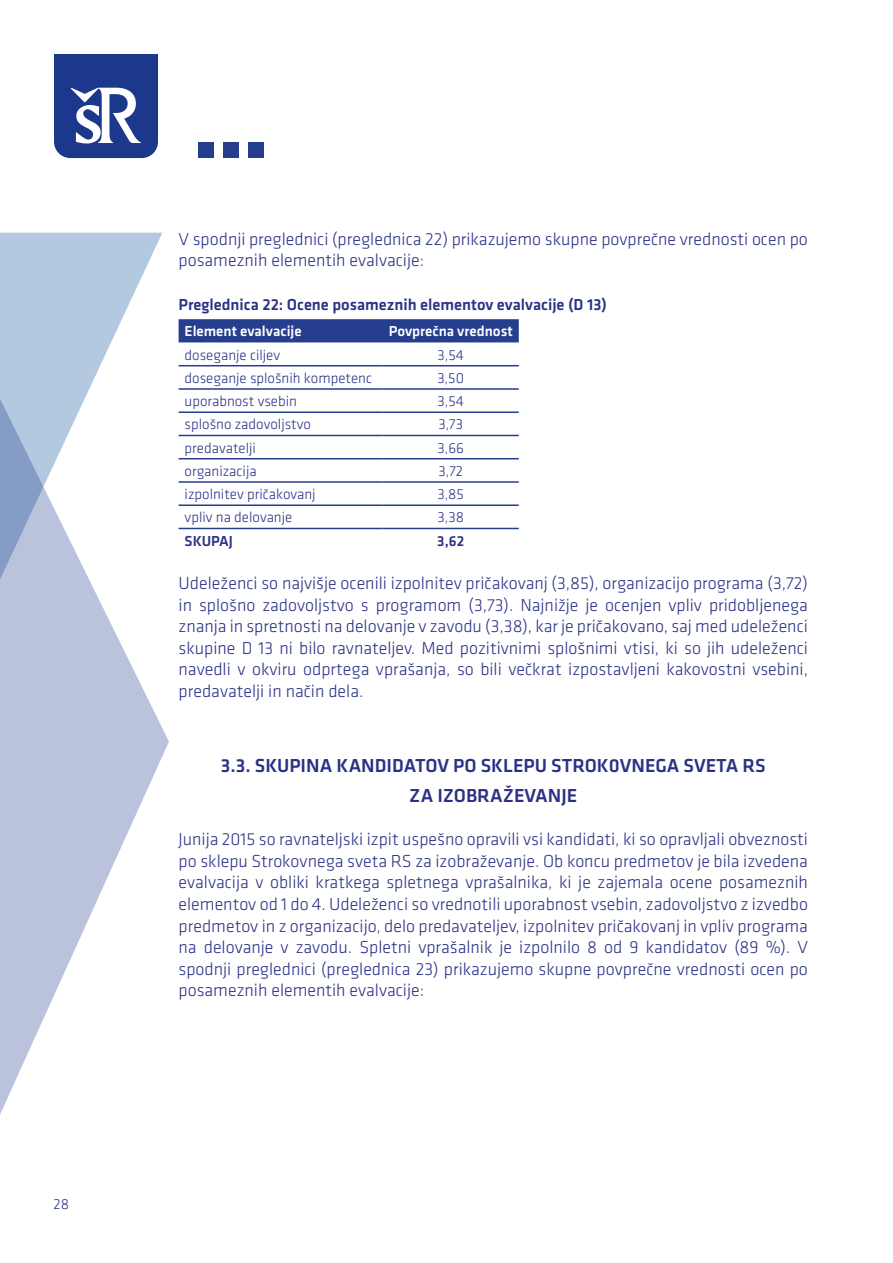
<style>
.page{position:relative;width:893px;height:1263px;background:#fff}
.page>*{position:absolute;margin:0;border:0;box-sizing:border-box;transform-origin:0 0}
.t1{font:500 19.5px/30px "Klavika";color:#2b3285;text-align:center}
.t2{font:300 18px/21.6px "Klavika";color:#2b3285;text-align:justify}
.t3{font:500 16.5px "Klavika";color:#2b3285}
.t4{font:300 15px "Klavika";color:#2b3285}
.t5{font:500 15px "Klavika";color:#fff}
.t6{font:500 15px "Klavika";color:#2b3285}
</style>
<div class="page">
<div style="left:0;top:233px;width:162px;height:27px;background:#b3c9e0"></div>
<svg style="left:0;top:260px;width:169px;height:854px;fill:#bbc9e0"></svg>
<div style="left:198px;top:142px;width:15px;height:16px;background:#253f8e"></div>
<div style="left:224px;top:142px;width:15px;height:16px;background:#253f8e"></div>
<div style="left:249px;top:142px;width:15px;height:16px;background:#253f8e"></div>
<svg style="left:54px;top:54px;width:104px;height:104px;background:#40599f"></svg>
<svg style="left:0;top:232px;width:163px;height:1px"></svg>
<div style="left:179px;top:319px;width:340px;height:23px;background:#253f8e"></div>
<hr style="left:179px;top:365px;width:204px;height:1px;background:#253f8e">
<hr style="left:383px;top:365px;width:136px;height:1px;background:#253f8e">
<hr style="left:179px;top:388px;width:204px;height:2px;background:#253f8e">
<hr style="left:383px;top:388px;width:136px;height:2px;background:#253f8e">
<hr style="left:179px;top:411px;width:204px;height:2px;background:#253f8e">
<hr style="left:383px;top:411px;width:136px;height:2px;background:#253f8e">
<hr style="left:179px;top:435px;width:204px;height:1px;background:#253f8e">
<hr style="left:383px;top:435px;width:136px;height:1px;background:#253f8e">
<hr style="left:179px;top:458px;width:204px;height:1px;background:#253f8e">
<hr style="left:383px;top:458px;width:136px;height:1px;background:#253f8e">
<hr style="left:179px;top:481px;width:204px;height:2px;background:#253f8e">
<hr style="left:383px;top:481px;width:136px;height:2px;background:#253f8e">
<hr style="left:179px;top:504px;width:204px;height:2px;background:#253f8e">
<hr style="left:383px;top:504px;width:136px;height:2px;background:#253f8e">
<hr style="left:179px;top:528px;width:204px;height:1px;background:#253f8e">
<hr style="left:383px;top:528px;width:136px;height:1px;background:#253f8e">
<p class="t4" style="left:53px;top:1195px;width:17px">28</p>
<p class="t2" style="left:179px;top:228px;width:631px">V spodnji preglednici (preglednica 22) prikazujemo skupne povprečne vrednosti ocen po posameznih elementih evalvacije:</p>
<p class="t3" style="left:179px;top:294px;width:430px">Preglednica 22: Ocene posameznih elementov evalvacije (D 13)</p>
<p class="t5" style="left:185px;top:321px;width:119px">Element evalvacije</p>
<p class="t5" style="left:389px;top:321px;width:126px">Povprečna vrednost</p>
<p class="t4" style="left:185px;top:346px;width:97px">doseganje ciljev</p>
<p class="t4" style="left:438px;top:346px;width:28px">3,54</p>
<p class="t4" style="left:185px;top:369px;width:189px">doseganje splošnih kompetenc</p>
<p class="t4" style="left:437px;top:369px;width:28px">3,50</p>
<p class="t4" style="left:185px;top:392px;width:114px">uporabnost vsebin</p>
<p class="t4" style="left:438px;top:392px;width:28px">3,54</p>
<p class="t4" style="left:185px;top:415px;width:128px">splošno zadovoljstvo</p>
<p class="t4" style="left:438px;top:415px;width:26px">3,73</p>
<p class="t4" style="left:185px;top:439px;width:73px">predavatelji</p>
<p class="t4" style="left:437px;top:439px;width:28px">3,66</p>
<p class="t4" style="left:185px;top:462px;width:74px">organizacija</p>
<p class="t4" style="left:438px;top:462px;width:26px">3,72</p>
<p class="t4" style="left:185px;top:485px;width:133px">izpolnitev pričakovanj</p>
<p class="t4" style="left:437px;top:485px;width:28px">3,85</p>
<p class="t4" style="left:185px;top:508px;width:109px">vpliv na delovanje</p>
<p class="t4" style="left:437px;top:508px;width:28px">3,38</p>
<p class="t6" style="left:185px;top:531px;width:50px">SKUPAJ</p>
<p class="t6" style="left:437px;top:531px;width:28px">3,62</p>
<p class="t2" style="left:179px;top:572px;width:631px">Udeleženci so najvišje ocenili izpolnitev pričakovanj (3,85), organizacijo programa (3,72) in splošno zadovoljstvo s programom (3,73). Najnižje je ocenjen vpliv pridobljenega znanja in spretnosti na delovanje v zavodu (3,38), kar je pričakovano, saj med udeleženci skupine D 13 ni bilo ravnateljev. Med pozitivnimi splošnimi vtisi, ki so jih udeleženci navedli v okviru odprtega vprašanja, so bili večkrat izpostavljeni kakovostni vsebini, predavatelji in način dela.</p>
<p class="t1" style="left:221px;top:750px;width:546px">3.3. SKUPINA KANDIDATOV PO SKLEPU STROK0VNEGA SVETA RS<br>ZA IZOBRAŽEVANJE</p>
<p class="t2" style="left:179px;top:828px;width:631px">Junija 2015 so ravnateljski izpit uspešno opravili vsi kandidati, ki so opravljali obveznosti po sklepu Strokovnega sveta RS za izobraževanje. Ob koncu predmetov je bila izvedena evalvacija v obliki kratkega spletnega vprašalnika, ki je zajemala ocene posameznih elementov od 1 do 4. Udeleženci so vrednotili uporabnost vsebin, zadovoljstvo z izvedbo predmetov in z organizacijo, delo predavateljev, izpolnitev pričakovanj in vpliv programa na delovanje v zavodu. Spletni vprašalnik je izpolnilo 8 od 9 kandidatov (89 %). V spodnji preglednici (preglednica 23) prikazujemo skupne povprečne vrednosti ocen po posameznih elementih evalvacije:</p>
</div>
